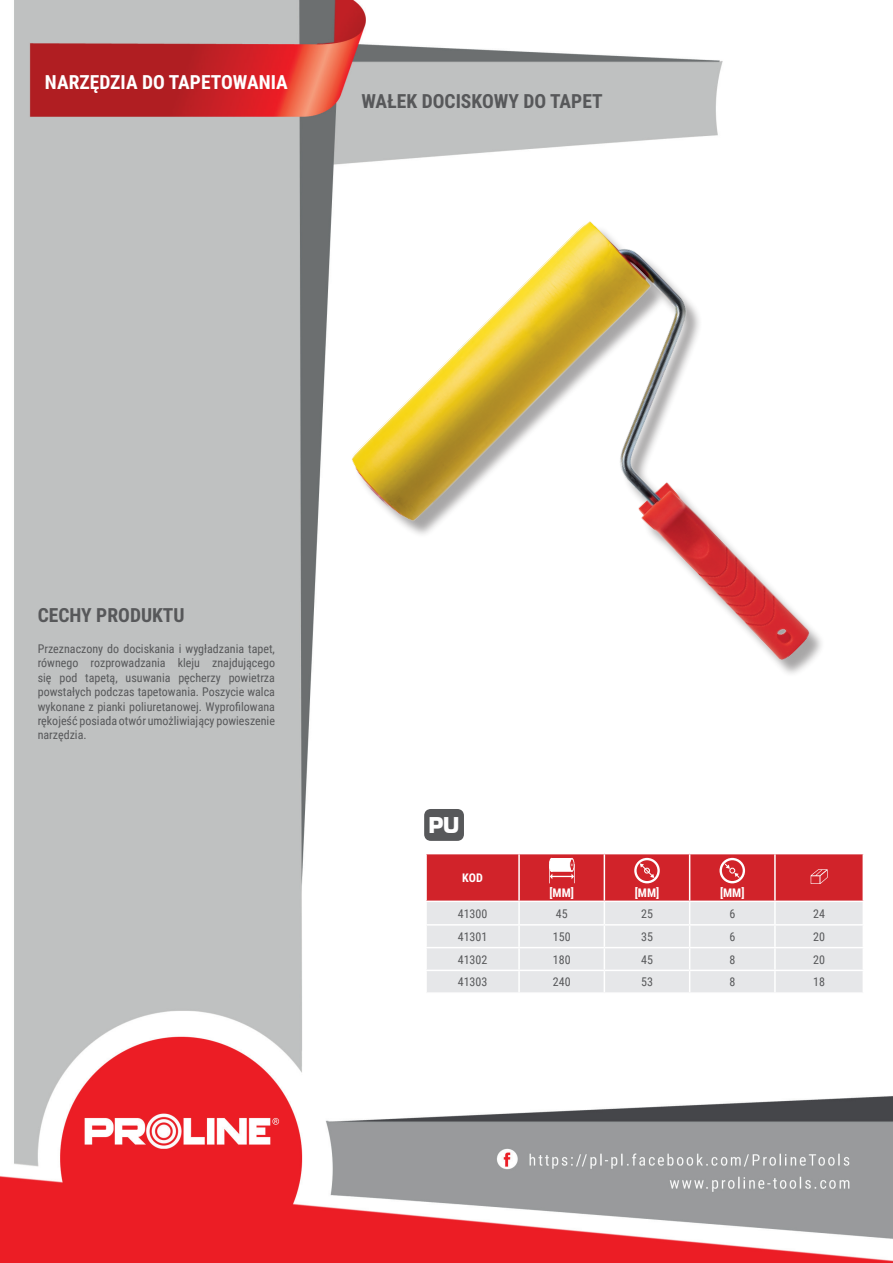
<style>
.page{position:relative;width:893px;height:1263px;background:#fff}
.page>*{position:absolute;margin:0;border:0;box-sizing:border-box;transform-origin:0 0}
.t1{font:700 21.75px "Square 721 BT";color:#fff}
.t2{font:700 19.5px "Roboto Condensed";color:#57585a}
.t3{font:700 19.5px "Roboto Condensed";color:#fff}
.t4{font:12px/14.4px "Roboto Condensed";color:#57585a;text-align:justify}
.t5{font:700 12px "Roboto Condensed";color:#fff}
</style>
<div class="page">
<img style="left:0;top:0;width:893px;height:1263px">
<img style="left:345px;top:212px;width:548px;height:570px">
<hr style="left:425px;top:854px;width:2px;height:46px;background:#fff">
<hr style="left:425px;top:902px;width:2px;height:22px;background:#fff">
<hr style="left:425px;top:925px;width:2px;height:22px;background:#fff">
<hr style="left:425px;top:948px;width:2px;height:21px;background:#fff">
<hr style="left:425px;top:971px;width:2px;height:21px;background:#fff">
<hr style="left:862px;top:854px;width:2px;height:46px;background:#fff">
<hr style="left:862px;top:902px;width:2px;height:22px;background:#fff">
<hr style="left:862px;top:925px;width:2px;height:22px;background:#fff">
<hr style="left:862px;top:948px;width:2px;height:21px;background:#fff">
<hr style="left:862px;top:971px;width:2px;height:21px;background:#fff">
<hr style="left:775px;top:853px;width:89px;height:1px;background:#fff">
<hr style="left:425px;top:853px;width:94px;height:1px;background:#fff">
<hr style="left:425px;top:900px;width:94px;height:2px;background:#fff">
<hr style="left:775px;top:900px;width:89px;height:2px;background:#fff">
<hr style="left:425px;top:924px;width:94px;height:1px;background:#fff">
<hr style="left:775px;top:924px;width:89px;height:1px;background:#fff">
<hr style="left:425px;top:947px;width:94px;height:1px;background:#fff">
<hr style="left:775px;top:947px;width:89px;height:1px;background:#fff">
<hr style="left:425px;top:969px;width:94px;height:2px;background:#fff">
<hr style="left:775px;top:969px;width:89px;height:2px;background:#fff">
<hr style="left:425px;top:992px;width:94px;height:2px;background:#fff">
<hr style="left:519px;top:992px;width:85px;height:2px;background:#fff">
<hr style="left:604px;top:992px;width:86px;height:2px;background:#fff">
<hr style="left:690px;top:992px;width:85px;height:2px;background:#fff">
<hr style="left:775px;top:992px;width:89px;height:2px;background:#fff">
<svg style="left:426px;top:853px;width:437px;height:139px;background:#e1abaf"></svg>
<div style="left:424px;top:809px;width:40px;height:32px;background:#57585a;border-radius:7px"></div>
<h2 class="t3" style="left:45px;top:69px;width:244px">NARZĘDZIA DO TAPETOWANIA</h2>
<h2 class="t2" style="left:361px;top:88px;width:243px">WAŁEK DOCISKOWY DO TAPET</h2>
<h2 class="t2" style="left:38px;top:601px;width:148px">CECHY PRODUKTU</h2>
<p class="t4" style="left:38px;top:641px;width:239px">Przeznaczony do dociskania i wygładzania tapet, równego rozprowadzania kleju znajdującego się pod tapetą, usuwania pęcherzy powietrza powstałych podczas tapetowania. Poszycie walca wykonane z pianki poliuretanowej. Wyprofilowana rękojeść posiada otwór umożliwiający powieszenie narzędzia.</p>
<h1 class="t1" style="left:428px;top:812px;width:33px">PU</h1>
<p class="t5" style="left:462px;top:869px;width:22px">KOD</p>
<p class="t5" style="left:549px;top:884px;width:26px">[MM]</p>
<p class="t5" style="left:635px;top:884px;width:26px">[MM]</p>
<p class="t5" style="left:720px;top:884px;width:26px">[MM]</p>
<p class="t4" style="left:458px;top:906px;width:31px">41300</p>
<p class="t4" style="left:556px;top:906px;width:13px">45</p>
<p class="t4" style="left:641px;top:906px;width:13px">25</p>
<p class="t4" style="left:729px;top:906px;width:7px">6</p>
<p class="t4" style="left:813px;top:906px;width:13px">24</p>
<p class="t4" style="left:458px;top:929px;width:31px">41301</p>
<p class="t4" style="left:553px;top:929px;width:19px">150</p>
<p class="t4" style="left:641px;top:929px;width:13px">35</p>
<p class="t4" style="left:729px;top:929px;width:7px">6</p>
<p class="t4" style="left:813px;top:929px;width:13px">20</p>
<p class="t4" style="left:458px;top:951px;width:31px">41302</p>
<p class="t4" style="left:553px;top:951px;width:19px">180</p>
<p class="t4" style="left:641px;top:951px;width:13px">45</p>
<p class="t4" style="left:729px;top:951px;width:7px">8</p>
<p class="t4" style="left:813px;top:951px;width:13px">20</p>
<p class="t4" style="left:458px;top:974px;width:31px">41303</p>
<p class="t4" style="left:553px;top:974px;width:19px">240</p>
<p class="t4" style="left:641px;top:974px;width:13px">53</p>
<p class="t4" style="left:729px;top:974px;width:7px">8</p>
<p class="t4" style="left:813px;top:974px;width:13px">18</p>
</div>
